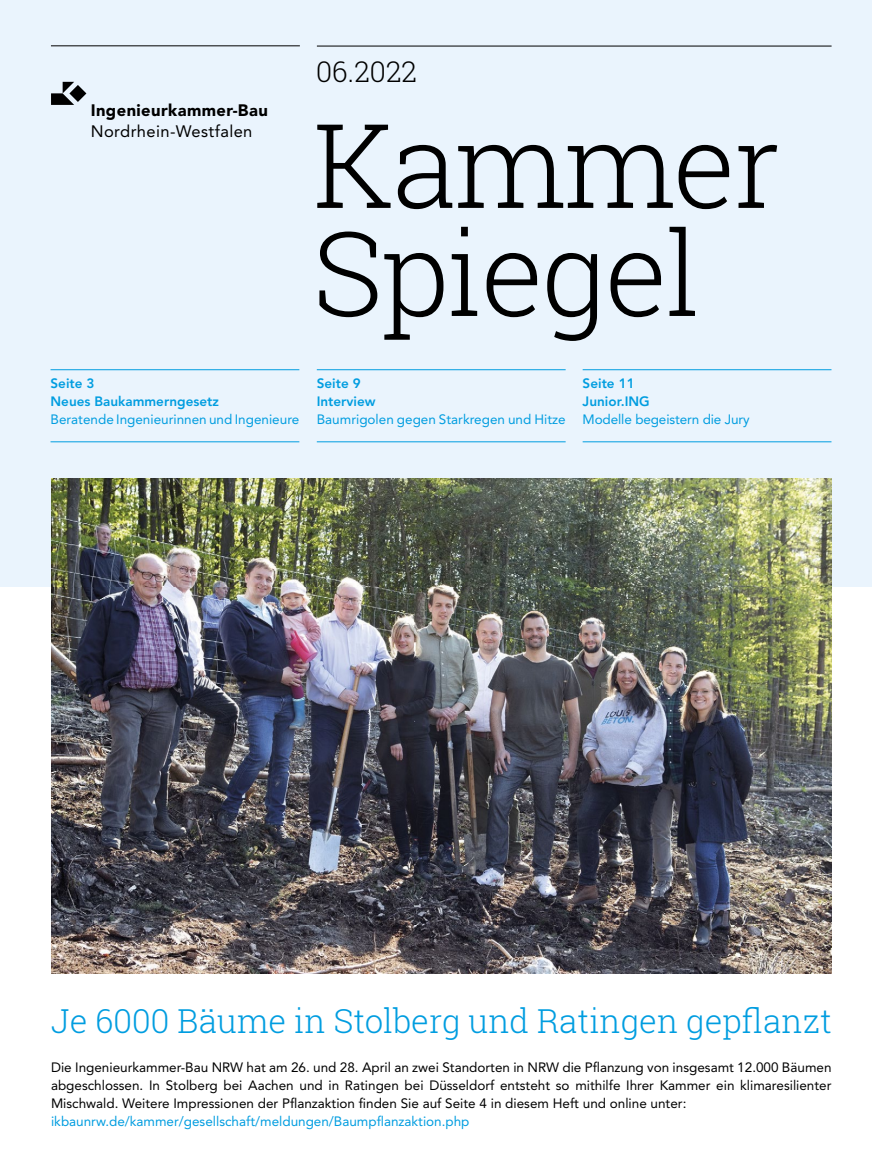
<style>
.page{position:relative;width:872px;height:1170px;background:#fff}
.page>*{position:absolute;margin:0;border:0;box-sizing:border-box;transform-origin:0 0}
.t1{font:300 117px/108px "Roboto Slab";letter-spacing:-.02em;color:#000}
.t2{font:300 33px "Roboto Slab";color:#009de0}
.t3{font:300 28.5px "Roboto Slab";color:#000}
.t4{font:900 16.5px "Avenir LT Std";letter-spacing:.025em;color:#000}
.t5{font:16.5px "Avenir LT Std";letter-spacing:.025em;color:#000}
.t6{font:13.5px/18px "Avenir LT Std";color:#000;text-align:justify}
.t7{font:13.5px "Avenir LT Std";color:#009de0}
.t8{font:800 13.5px/18px "Avenir LT Std";color:#009de0}
</style>
<div class="page">
<div style="left:0;top:0;width:872px;height:586px;background:#eaf4fd"></div>
<svg style="left:51px;top:82px;width:35px;height:23px"></svg>
<hr style="left:51px;top:46px;width:249px;height:1px;background:#000">
<hr style="left:317px;top:46px;width:514px;height:1px;background:#000">
<hr style="left:51px;top:369px;width:248px;height:1px;background:#009de0">
<hr style="left:51px;top:441px;width:248px;height:1px;background:#009de0">
<hr style="left:317px;top:369px;width:248px;height:1px;background:#009de0">
<hr style="left:317px;top:441px;width:248px;height:1px;background:#009de0">
<hr style="left:582px;top:369px;width:249px;height:1px;background:#009de0">
<hr style="left:582px;top:441px;width:249px;height:1px;background:#009de0">
<img style="left:51px;top:478px;width:780px;height:495px">
<p class="t4" style="left:91px;top:101px;width:178px">Ingenieurkammer-Bau</p>
<p class="t5" style="left:91px;top:122px;width:163px">Nordrhein-Westfalen</p>
<p class="t8" style="left:51px;top:374px;width:170px">Seite 3<br>Neues Baukammerngesetz</p>
<p class="t7" style="left:51px;top:411px;width:250px">Beratende Ingenieurinnen und Ingenieure</p>
<h3 class="t3" style="left:316px;top:52px;width:102px">06.2022</h3>
<h1 class="t1" style="left:313px;top:108px;width:469px">Kammer<br>Spiegel</h1>
<p class="t8" style="left:317px;top:374px;width:60px">Seite 9<br>Interview</p>
<p class="t7" style="left:317px;top:411px;width:250px">Baumrigolen gegen Starkregen und Hitze</p>
<p class="t8" style="left:582px;top:374px;width:69px">Seite 11<br>Junior.ING</p>
<p class="t7" style="left:582px;top:411px;width:169px">Modelle begeistern die Jury</p>
<h2 class="t2" style="left:51px;top:998px;width:782px">Je 6000 Bäume in Stolberg und Ratingen gepflanzt</h2>
<p class="t6" style="left:51px;top:1058px;width:782px">Die Ingenieurkammer-Bau NRW hat am 26. und 28. April an zwei Standorten in NRW die Pflanzung von insgesamt 12.000 Bäumen abgeschlossen. In Stolberg bei Aachen und in Ratingen bei Düsseldorf entsteht so mithilfe Ihrer Kammer ein klimaresilienter Mischwald. Weitere Impressionen der Pflanzaktion finden Sie auf Seite 4 in diesem Heft und online unter:</p>
<p class="t7" style="left:51px;top:1113px;width:420px">ikbaunrw.de/kammer/gesellschaft/meldungen/Baumpflanzaktion.php</p>
</div>
